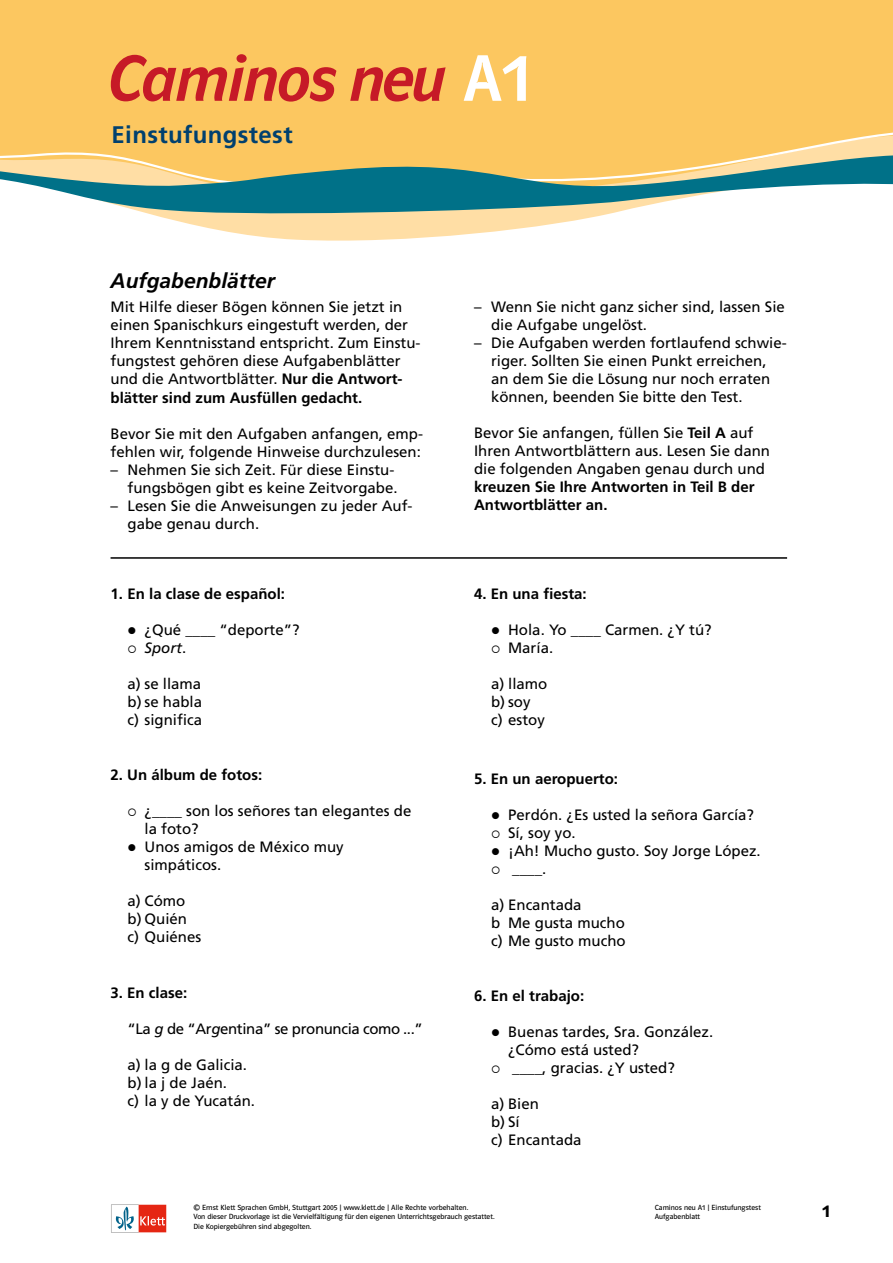
<style>
.page{position:relative;width:893px;height:1263px;background:#fff}
.page>*{position:absolute;margin:0;border:0;box-sizing:border-box;transform-origin:0 0}
.t1{font:66.15px "Polo ST11 K Krftg Kursiv";letter-spacing:-.02em;color:#c61a27}
.t2{font:700 24px "Frutiger LT";letter-spacing:.015em;color:#00406f}
._2_Lektionstitel{font:italic 700 21px "Frutiger LT";color:#000}
.t3{font:18px "Polo ST11 K Hfett";color:#000}
._5_Grundtext{font:15px/18px "Frutiger LT";color:#000}
._3_Arbeitsanweisung{font:700 15px "Frutiger LT";color:#000}
._5_Grundtext-2{font:15px "Frutiger LT";letter-spacing:-.025em;color:#000}
._5_Grundtext-3{font:700 15px "Frutiger CE";color:#000}
._5_Grundtext-4{font:italic 15px "Frutiger LT";color:#000}
.PDF{font:7.5px/9.8px "Polo ST11 K Buch";color:#000}
.s1{font-family:"Polo ST11 K Krftg";color:#fff}
.s2{font-family:"Polo ST11 K Krftg";font-size:70.05px;color:#fff}
.s3{font-weight:700}
.s4{font-style:normal}
.s5{font-style:italic}
</style>
<div class="page">
<div style="left:0;top:0;width:893px;height:117px;background:#fcc760"></div>
<svg style="left:0;top:117px;width:893px;height:124px"></svg>
<svg style="left:0;top:131px;width:893px;height:86px;background:#b1b88d"></svg>
<hr style="left:111px;top:557px;width:676px;height:2px;background:#000">
<svg style="left:111px;top:1205px;width:55px;height:27px"></svg>
<p class="t1" style="left:107px;top:42px;width:425px">Caminos neu <span class="s1">A</span><span class="s2">1</span></p>
<p class="t2" style="left:112px;top:120px;width:183px">Einstufungstest</p>
<p class="_2_Lektionstitel" style="left:111px;top:269px;width:166px">Aufgabenblätter</p>
<p class="_5_Grundtext" style="left:111px;top:298px;width:312px">Mit Hilfe dieser Bögen können Sie jetzt in einen Spanischkurs eingestuft werden, der Ihrem Kenntnisstand entspricht. Zum Einstu&shy;fungstest gehören diese Aufgabenblätter und die Antwortblätter. <span class="s3">Nur die Antwort&shy;blätter sind zum Ausfüllen gedacht.</span></p>
<p class="_5_Grundtext" style="left:111px;top:424px;width:314px">Bevor Sie mit den Aufgaben anfangen, emp&shy;fehlen wir, folgende Hinweise durchzulesen:</p>
<p class="_5_Grundtext" style="left:111px;top:460px;width:289px;text-align:right">– Nehmen Sie sich Zeit. Für diese Einstu&shy;fungsbögen gibt es keine Zeitvorgabe.</p>
<p class="_5_Grundtext" style="left:128px;top:496px;width:287px;text-indent:-17px">– Lesen Sie die Anweisungen zu jeder Auf&shy;gabe genau durch.</p>
<p class="_3_Arbeitsanweisung" style="left:111px;top:585px;width:176px">1. En la clase de español:</p>
<p class="_5_Grundtext" style="left:128px;top:621px;width:174px">● ¿Qué ____ “deporte”?</p>
<p class="_5_Grundtext-4" style="left:128px;top:639px;width:60px">○ Sport<span class="s4">.</span></p>
<p class="_5_Grundtext" style="left:128px;top:675px;width:75px">a) se llama</p>
<p class="_5_Grundtext" style="left:128px;top:693px;width:76px">b) se habla</p>
<p class="_5_Grundtext" style="left:128px;top:711px;width:76px">c) significa</p>
<p class="_3_Arbeitsanweisung" style="left:111px;top:766px;width:153px">2. Un álbum de fotos:</p>
<p class="_5_Grundtext" style="left:145px;top:802px;width:268px;text-indent:-17px">○ ¿____ son los señores tan elegantes de la foto?</p>
<p class="_5_Grundtext" style="left:128px;top:838px;width:218px">● Unos amigos de México muy</p>
<p class="_5_Grundtext" style="left:145px;top:856px;width:78px">simpáticos.</p>
<p class="_5_Grundtext" style="left:128px;top:892px;width:59px">a) Cómo</p>
<p class="_5_Grundtext" style="left:128px;top:910px;width:61px">b) Quién</p>
<p class="_5_Grundtext" style="left:128px;top:928px;width:75px">c) Quiénes</p>
<p class="_3_Arbeitsanweisung" style="left:111px;top:984px;width:78px">3. En clase:</p>
<p class="_5_Grundtext-2" style="left:128px;top:1020px;width:297px">“La <span class="s5">g</span> de “Ar<span class="s5">g</span>entina” se pronuncia como ...”</p>
<p class="_5_Grundtext" style="left:128px;top:1056px;width:121px">a) la g de Galicia.</p>
<p class="_5_Grundtext" style="left:128px;top:1074px;width:101px">b) la j de Jaén.</p>
<p class="_5_Grundtext" style="left:128px;top:1092px;width:129px">c) la y de Yucatán.</p>
<p class="_5_Grundtext" style="left:491px;top:297px;width:295px;text-indent:-17px">– Wenn Sie nicht ganz sicher sind, lassen Sie die Aufgabe ungelöst.</p>
<p class="_5_Grundtext" style="left:491px;top:333px;width:297px;text-indent:-17px">– Die Aufgaben werden fortlaufend schwie&shy;riger. Sollten Sie einen Punkt erreichen, an dem Sie die Lösung nur noch erraten können, beenden Sie bitte den Test.</p>
<p class="_5_Grundtext" style="left:474px;top:423px;width:297px">Bevor Sie anfangen, füllen Sie <span class="s3">Teil A</span> auf Ihren Antwortblättern aus. Lesen Sie dann die folgenden Angaben genau durch und <span class="s3">kreuzen Sie Ihre Antworten in Teil B der Antwortblätter an.</span></p>
<p class="_5_Grundtext-3" style="left:474px;top:585px;width:114px">4. En una fiesta:</p>
<p class="_5_Grundtext" style="left:491px;top:621px;width:222px">● Hola. Yo ____ Carmen. ¿Y tú?</p>
<p class="_5_Grundtext" style="left:491px;top:639px;width:64px">○ María.</p>
<p class="_5_Grundtext" style="left:491px;top:675px;width:58px">a) llamo</p>
<p class="_5_Grundtext" style="left:491px;top:693px;width:41px">b) soy</p>
<p class="_5_Grundtext" style="left:491px;top:711px;width:55px">c) estoy</p>
<p class="_3_Arbeitsanweisung" style="left:474px;top:769px;width:145px">5. En un aeropuerto:</p>
<p class="_5_Grundtext" style="left:491px;top:805px;width:264px">● Perdón. ¿Es usted la señora García?</p>
<p class="_5_Grundtext" style="left:491px;top:823px;width:86px">○ Sí, soy yo.</p>
<p class="_5_Grundtext" style="left:491px;top:841px;width:271px">● ¡Ah! Mucho gusto. Soy Jorge López.</p>
<p class="_5_Grundtext" style="left:491px;top:859px;width:57px">○ ____.</p>
<p class="_5_Grundtext" style="left:491px;top:895px;width:92px">a) Encantada</p>
<p class="_5_Grundtext" style="left:491px;top:913px;width:135px">b Me gusta mucho</p>
<p class="_5_Grundtext" style="left:491px;top:931px;width:136px">c) Me gusto mucho</p>
<p class="_3_Arbeitsanweisung" style="left:474px;top:987px;width:112px">6. En el trabajo:</p>
<p class="_5_Grundtext" style="left:508px;top:1023px;width:207px;text-indent:-17px">● Buenas tardes, Sra. González. ¿Cómo está usted?</p>
<p class="_5_Grundtext" style="left:491px;top:1059px;width:185px">○ ____, gracias. ¿Y usted?</p>
<p class="_5_Grundtext" style="left:491px;top:1095px;width:49px">a) Bien</p>
<p class="_5_Grundtext" style="left:491px;top:1113px;width:30px">b) Sí</p>
<p class="_5_Grundtext" style="left:491px;top:1131px;width:92px">c) Encantada</p>
<p class="PDF" style="left:193px;top:1202px;width:303px">© Ernst Klett Sprachen GmbH, Stuttgart 2005 | www.klett.de | Alle Rechte vorbehalten.<br>Von dieser Druckvorlage ist die Vervielfältigung für den eigenen Unterrichtsgebrauch gestattet.<br>Die Kopiergebühren sind abgegolten.</p>
<p class="t3" style="left:822px;top:1200px;width:9px">1</p>
<p class="PDF" style="left:655px;top:1202px;width:108px">Caminos neu A1 | Einstufungstest</p>
<p class="PDF" style="left:655px;top:1212px;width:47px">Aufgabenblatt</p>
</div>
